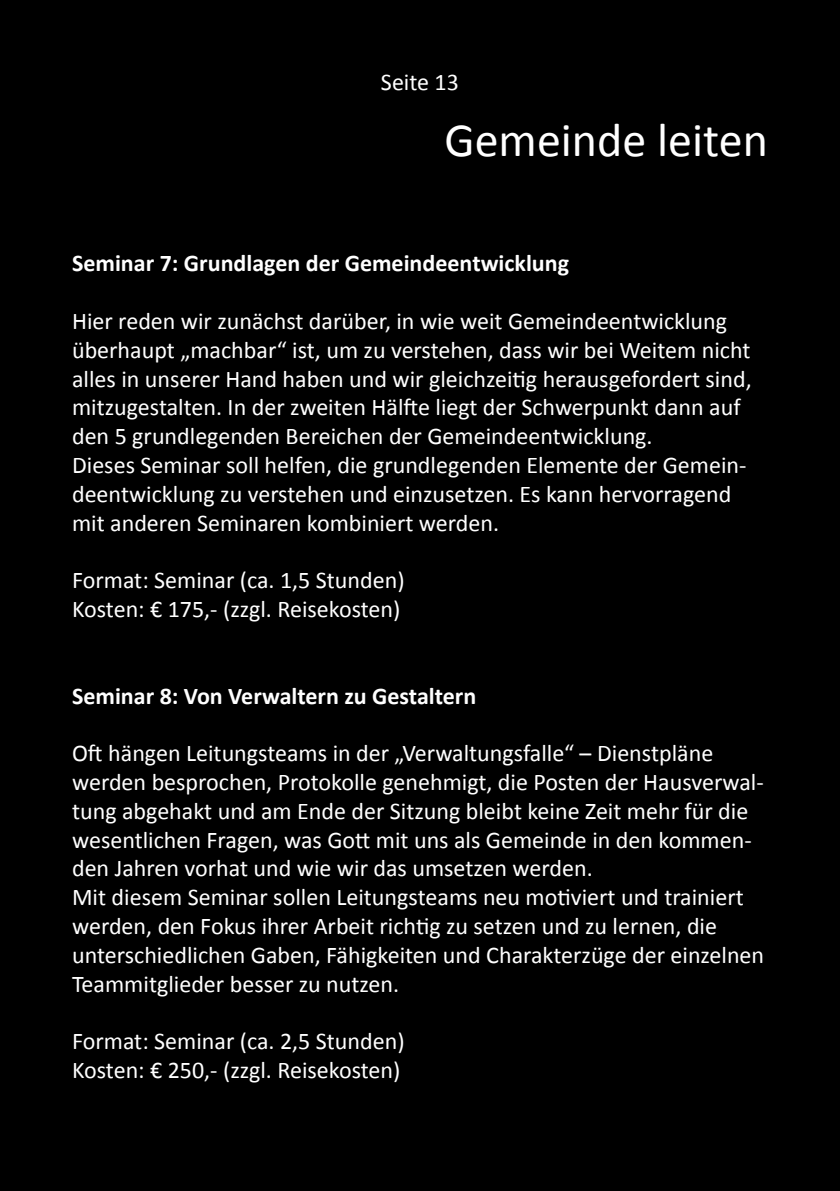
<style>
.page{position:relative;width:840px;height:1191px;background:#fff}
.page>*{position:absolute;margin:0;border:0;box-sizing:border-box;transform-origin:0 0}
.t1{font:48px "Calibri";color:#fff}
.t2{font:24px/28.8px "Calibri";color:#fff}
.t3{font:700 24px "Calibri";color:#fff}
</style>
<div class="page">
<div style="left:0;top:0;width:839px;height:1191px;background:#000"></div>
<p class="t2" style="left:381px;top:68px;width:79px">Seite 13</p>
<h1 class="t1" style="left:444px;top:109px;width:325px">Gemeinde leiten</h1>
<p class="t3" style="left:72px;top:248px;width:498px">Seminar 7: Grundlagen der Gemeindeentwicklung</p>
<p class="t2" style="left:72px;top:307px;width:680px">Hier reden wir zunächst darüber, in wie weit Gemeindeentwicklung überhaupt „machbar“ ist, um zu verstehen, dass wir bei Weitem nicht alles in unserer Hand haben und wir gleichzeitig herausgefordert sind, mitzugestalten. In der zweiten Hälfte liegt der Schwerpunkt dann auf den 5 grundlegenden Bereichen der Gemeindeentwicklung.<br>Dieses Seminar soll helfen, die grundlegenden Elemente der Gemein&shy;deentwicklung zu verstehen und einzusetzen. Es kann hervorragend mit anderen Seminaren kombiniert werden.</p>
<p class="t2" style="left:72px;top:566px;width:334px">Format: Seminar (ca. 1,5 Stunden)<br>Kosten: € 175,- (zzgl. Reisekosten)</p>
<p class="t3" style="left:72px;top:680px;width:405px">Seminar 8: Von Verwaltern zu Gestaltern</p>
<p class="t2" style="left:72px;top:739px;width:693px">Oft hängen Leitungsteams in der „Verwaltungsfalle“ – Dienstpläne werden besprochen, Protokolle genehmigt, die Posten der Hausverwal&shy;tung abgehakt und am Ende der Sitzung bleibt keine Zeit mehr für die wesentlichen Fragen, was Gott mit uns als Gemeinde in den kommen&shy;den Jahren vorhat und wie wir das umsetzen werden.<br>Mit diesem Seminar sollen Leitungsteams neu motiviert und trainiert werden, den Fokus ihrer Arbeit richtig zu setzen und zu lernen, die unterschiedlichen Gaben, Fähigkeiten und Charakterzüge der einzelnen Teammitglieder besser zu nutzen.</p>
<p class="t2" style="left:72px;top:1027px;width:334px">Format: Seminar (ca. 2,5 Stunden)<br>Kosten: € 250,- (zzgl. Reisekosten)</p>
</div>
